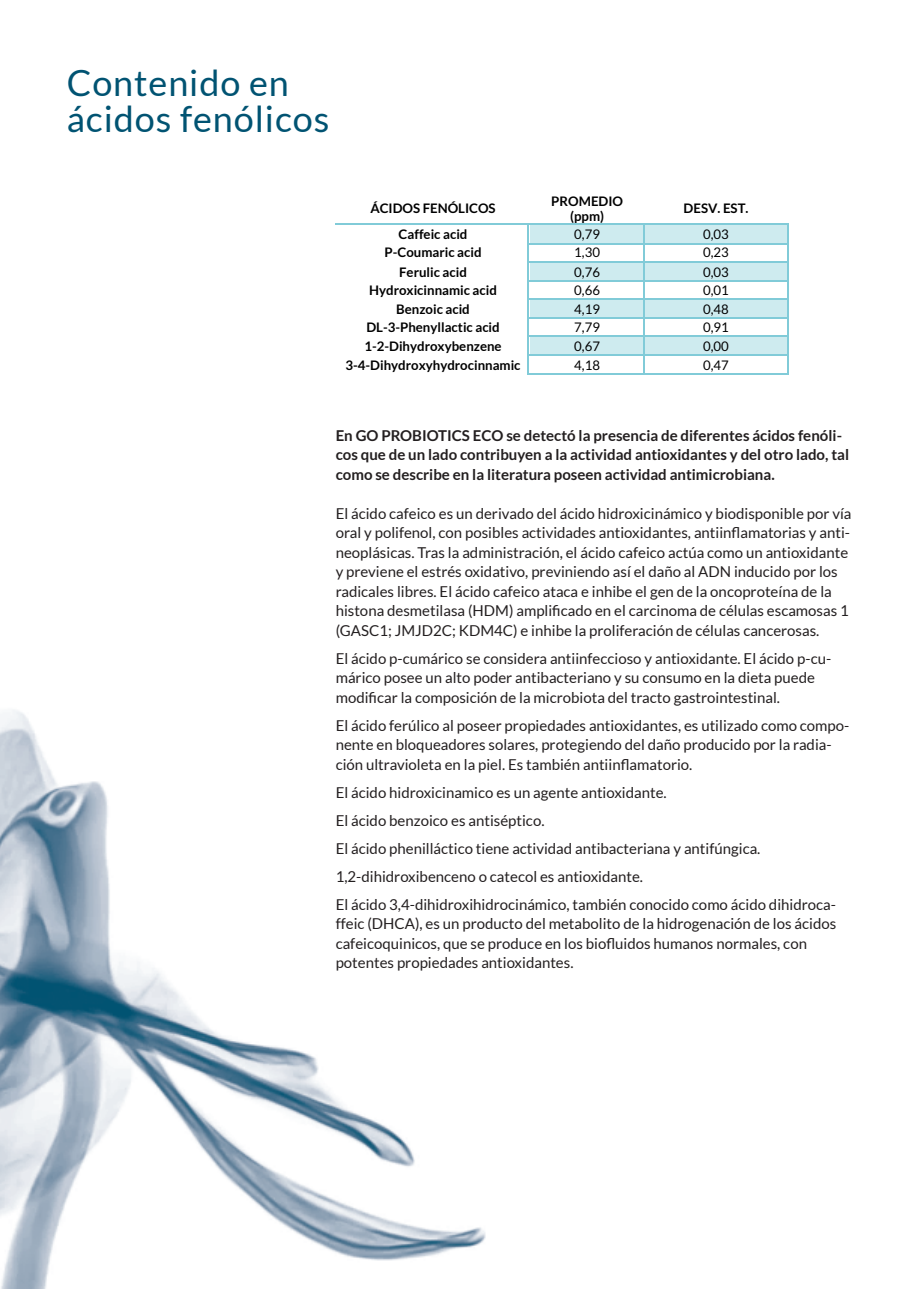
<style>
.page{position:relative;width:919px;height:1289px;background:#fff}
.page>*{position:absolute;margin:0;border:0;box-sizing:border-box;transform-origin:0 0}
.t1{font:36px/36px "Lato";letter-spacing:.025em;color:#015372}
.t2{font:15px/19.5px "Lato";color:#231f20}
.t3{font:700 15px/19.5px "Lato";color:#231f20}
.t4{font:700 13.2px/15.6px "Lato";color:#000001;text-align:center}
.t5{font:13.2px "Lato";color:#000001}
</style>
<div class="page">
<img style="left:0;top:710px;width:486px;height:578px">
<div style="left:530px;top:225px;width:114px;height:18px;background:#ceebef"></div>
<div style="left:644px;top:225px;width:144px;height:18px;background:#ceebef"></div>
<hr style="left:335px;top:224px;width:192px;height:1px;background:#81cbd8">
<hr style="left:530px;top:224px;width:113px;height:1px;background:#81cbd8">
<hr style="left:645px;top:224px;width:142px;height:1px;background:#81cbd8">
<hr style="left:529px;top:243px;width:114px;height:1px;background:#81cbd8">
<hr style="left:644px;top:243px;width:143px;height:1px;background:#81cbd8">
<div style="left:530px;top:262px;width:114px;height:18px;background:#ceebef"></div>
<div style="left:644px;top:262px;width:144px;height:18px;background:#ceebef"></div>
<hr style="left:529px;top:261px;width:114px;height:1px;background:#81cbd8">
<hr style="left:644px;top:261px;width:143px;height:1px;background:#81cbd8">
<hr style="left:529px;top:280px;width:114px;height:1px;background:#81cbd8">
<hr style="left:644px;top:280px;width:143px;height:1px;background:#81cbd8">
<div style="left:530px;top:299px;width:114px;height:18px;background:#ceebef"></div>
<div style="left:644px;top:299px;width:144px;height:18px;background:#ceebef"></div>
<hr style="left:529px;top:298px;width:114px;height:1px;background:#81cbd8">
<hr style="left:644px;top:298px;width:143px;height:1px;background:#81cbd8">
<hr style="left:529px;top:317px;width:114px;height:2px;background:#81cbd8">
<hr style="left:644px;top:317px;width:143px;height:2px;background:#81cbd8">
<div style="left:530px;top:337px;width:114px;height:18px;background:#ceebef"></div>
<div style="left:644px;top:337px;width:144px;height:18px;background:#ceebef"></div>
<hr style="left:529px;top:335px;width:114px;height:2px;background:#81cbd8">
<hr style="left:644px;top:335px;width:143px;height:2px;background:#81cbd8">
<hr style="left:529px;top:355px;width:114px;height:1px;background:#81cbd8">
<hr style="left:644px;top:355px;width:143px;height:1px;background:#81cbd8">
<svg style="left:527px;top:224px;width:3px;height:151px"></svg>
<hr style="left:529px;top:374px;width:114px;height:1px;background:#81cbd8">
<svg style="left:643px;top:224px;width:2px;height:151px"></svg>
<hr style="left:644px;top:374px;width:143px;height:1px;background:#81cbd8">
<svg style="left:787px;top:224px;width:1px;height:151px"></svg>
<h1 class="t1" style="left:67px;top:64px;width:264px">Contenido en ácidos fenólicos</h1>
<p class="t4" style="left:370px;top:200px;width:127px">ÁCIDOS FENÓLICOS</p>
<p class="t4" style="left:551px;top:193px;width:73px">PROMEDIO (ppm)</p>
<p class="t4" style="left:683px;top:200px;width:66px">DESV. EST.</p>
<p class="t4" style="left:398px;top:227px;width:70px">Caffeic acid</p>
<p class="t5" style="left:574px;top:227px;width:27px">0,79</p>
<p class="t5" style="left:703px;top:227px;width:27px">0,03</p>
<p class="t4" style="left:384px;top:245px;width:98px">P-Coumaric acid</p>
<p class="t5" style="left:574px;top:245px;width:27px">1,30</p>
<p class="t5" style="left:703px;top:245px;width:27px">0,23</p>
<p class="t4" style="left:399px;top:264px;width:69px">Ferulic acid</p>
<p class="t5" style="left:574px;top:264px;width:27px">0,76</p>
<p class="t5" style="left:703px;top:264px;width:27px">0,03</p>
<p class="t4" style="left:369px;top:282px;width:129px">Hydroxicinnamic acid</p>
<p class="t5" style="left:574px;top:282px;width:27px">0,66</p>
<p class="t5" style="left:703px;top:282px;width:27px">0,01</p>
<p class="t4" style="left:396px;top:301px;width:75px">Benzoic acid</p>
<p class="t5" style="left:574px;top:302px;width:27px">4,19</p>
<p class="t5" style="left:703px;top:302px;width:27px">0,48</p>
<p class="t4" style="left:366px;top:319px;width:135px">DL-3-Phenyllactic acid</p>
<p class="t5" style="left:574px;top:320px;width:27px">7,79</p>
<p class="t5" style="left:703px;top:320px;width:27px">0,91</p>
<p class="t4" style="left:364px;top:338px;width:139px">1-2-Dihydroxybenzene</p>
<p class="t5" style="left:574px;top:339px;width:27px">0,67</p>
<p class="t5" style="left:703px;top:339px;width:27px">0,00</p>
<p class="t4" style="left:345px;top:357px;width:177px">3-4-Dihydroxyhydrocinnamic</p>
<p class="t5" style="left:574px;top:358px;width:27px">4,18</p>
<p class="t5" style="left:703px;top:358px;width:27px">0,47</p>
<p class="t3" style="left:335px;top:425px;width:515px">En GO PROBIOTICS ECO se detectó la presencia de diferentes ácidos fenóli&shy;cos que de un lado contribuyen a la actividad antioxidantes y del otro lado, tal como se describe en la literatura poseen actividad antimicrobiana.</p>
<p class="t2" style="left:335px;top:503px;width:517px">El ácido cafeico es un derivado del ácido hidroxicinámico y biodisponible por vía oral y polifenol, con posibles actividades antioxidantes, antiinflamatorias y anti&shy;neoplásicas. Tras la administración, el ácido cafeico actúa como un antioxidante y previene el estrés oxidativo, previniendo así el daño al ADN inducido por los radicales libres. El ácido cafeico ataca e inhibe el gen de la oncoproteína de la histona desmetilasa (HDM) amplificado en el carcinoma de células escamosas 1 (GASC1; JMJD2C; KDM4C) e inhibe la proliferación de células cancerosas.</p>
<p class="t2" style="left:335px;top:648px;width:497px">El ácido p-cumárico se considera antiinfeccioso y antioxidante. El ácido p-cu&shy;márico posee un alto poder antibacteriano y su consumo en la dieta puede modificar la composición de la microbiota del tracto gastrointestinal.</p>
<p class="t2" style="left:335px;top:715px;width:515px">El ácido ferúlico al poseer propiedades antioxidantes, es utilizado como compo&shy;nente en bloqueadores solares, protegiendo del daño producido por la radia&shy;ción ultravioleta en la piel. Es también antiinflamatorio.</p>
<p class="t2" style="left:335px;top:778px;width:502px;line-height:28px">El ácido hidroxicinamico es un agente antioxidante.<br>El ácido benzoico es antiséptico.<br>El ácido phenilláctico tiene actividad antibacteriana y antifúngica.<br>1,2-dihidroxibenceno o catecol es antioxidante.<br>El ácido 3,4-dihidroxihidrocinámico, también conocido como ácido dihidroca-</p>
<p class="t2" style="left:335px;top:914px;width:502px">ffeic (DHCA), es un producto del metabolito de la hidrogenación de los ácidos cafeicoquinicos, que se produce en los biofluidos humanos normales, con potentes propiedades antioxidantes.</p>
</div>
